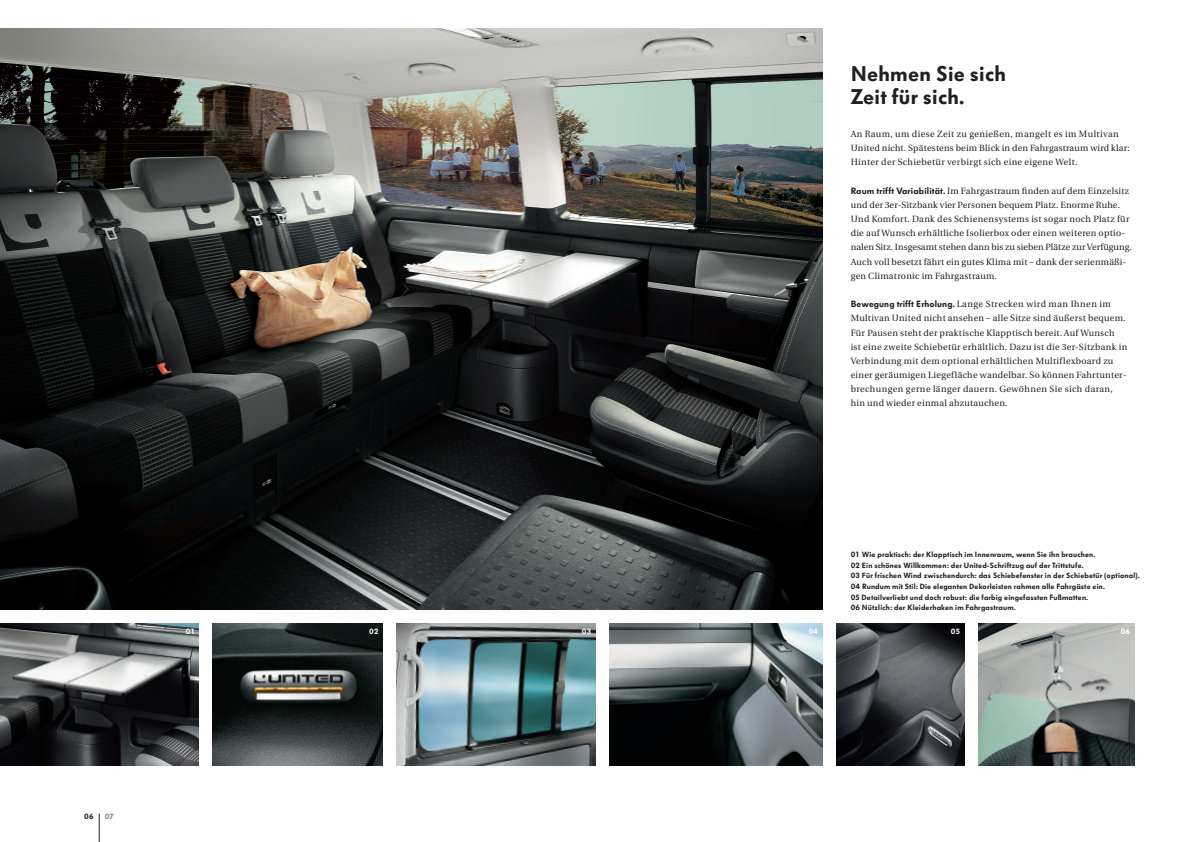
<style>
.page{position:relative;width:1191px;height:842px;background:#fff}
.page>*{position:absolute;margin:0;border:0;box-sizing:border-box;transform-origin:0 0}
.t1{font:900 21px/22.7px "VW Headline";letter-spacing:.01em;color:#231f20}
.t2{font:9px/14.2px "VW Utopia";letter-spacing:.025em;color:#231f20}
.t3{font:900 7.5px/10.6px "VW Headline";letter-spacing:.02em;color:#231f20}
.t4{font:900 7.5px "VW Headline";letter-spacing:.02em;color:#fff}
.t5{font:900 7.5px "VW Headline";color:#808285}
.s1{font-family:"VW Headline";font-weight:900}
</style>
<div class="page">
<img style="left:397px;top:624px;width:198px;height:141px">
<img style="left:0;top:624px;width:198px;height:141px">
<svg style="left:99px;top:814px;width:1px;height:28px"></svg>
<img style="left:978px;top:624px;width:156px;height:141px">
<img style="left:0;top:28px;width:822px;height:581px">
<img style="left:609px;top:624px;width:213px;height:141px">
<img style="left:836px;top:624px;width:128px;height:141px">
<img style="left:213px;top:624px;width:170px;height:141px">
<p class="t3" style="left:84px;top:812px;width:11px">06</p>
<p class="t5" style="left:105px;top:814px;width:10px">07</p>
<h1 class="t1" style="left:850px;top:64px;width:157px">Nehmen Sie sich<br>Zeit für sich.</h1>
<p class="t2" style="left:850px;top:128px;width:281px">An Raum, um diese Zeit zu genießen, mangelt es im Multivan<br>United nicht. Spätestens beim Blick in den Fahrgastraum wird klar:<br>Hinter der Schiebetür verbirgt sich eine eigene Welt.</p>
<p class="t2" style="left:850px;top:184px;width:283px"><span class="s1">Raum trifft Variabilität.</span> Im Fahrgastraum finden auf dem Einzelsitz und der 3er-Sitzbank vier Personen bequem Platz. Enorme Ruhe.<br>Und Komfort. Dank des Schienensystems ist sogar noch Platz für die auf Wunsch erhältliche Isolierbox oder einen weiteren optio&shy;nalen Sitz. Insgesamt stehen dann bis zu sieben Plätze zurVerfügung.<br>Auch voll besetzt fährt ein gutes Klima mit – dank der serienmäßi&shy;gen Climatronic im Fahrgastraum.</p>
<p class="t2" style="left:850px;top:298px;width:278px"><span class="s1">Bewegung trifft Erholung.</span>Lange Strecken wird man Ihnen im Multivan United nicht ansehen – alle Sitze sind äußerst bequem.<br>Für Pausen steht der praktische Klapptisch bereit.Auf Wunsch<br>ist eine zweite Schiebetür erhältlich. Dazu ist die 3er-Sitzbank in Verbindung mit dem optional erhältlichen Multiflexboard zu einer geräumigen Liegefläche wandelbar. So können Fahrtunter&shy;brechungen gerne länger dauern. Gewöhnen Sie sich daran, hin und wieder einmal abzutauchen.</p>
<p class="t3" style="left:850px;top:550px;width:290px">01 Wie praktisch: der Klapptisch im Innenraum, wenn Sie ihn brauchen.<br>02 Ein schönes Willkommen: der United-Schriftzug auf der Trittstufe.<br>03 Für frischen Wind zwischendurch: das Schiebefenster in der Schiebetür (optional).<br>04 Rundum mit Stil: Die eleganten Dekorleisten rahmen alle Fahrgäste ein.<br>05 Detailverliebt und doch robust: die farbig eingefassten Fußmatten.<br>06 Nützlich: der Kleiderhaken im Fahrgastraum.</p>
<p class="t4" style="left:186px;top:628px;width:10px">01</p>
<p class="t4" style="left:369px;top:628px;width:11px">02</p>
<p class="t4" style="left:582px;top:628px;width:11px">03</p>
<p class="t4" style="left:809px;top:628px;width:11px">04</p>
<p class="t4" style="left:950px;top:628px;width:11px">05</p>
<p class="t4" style="left:1120px;top:628px;width:11px">06</p>
</div>
